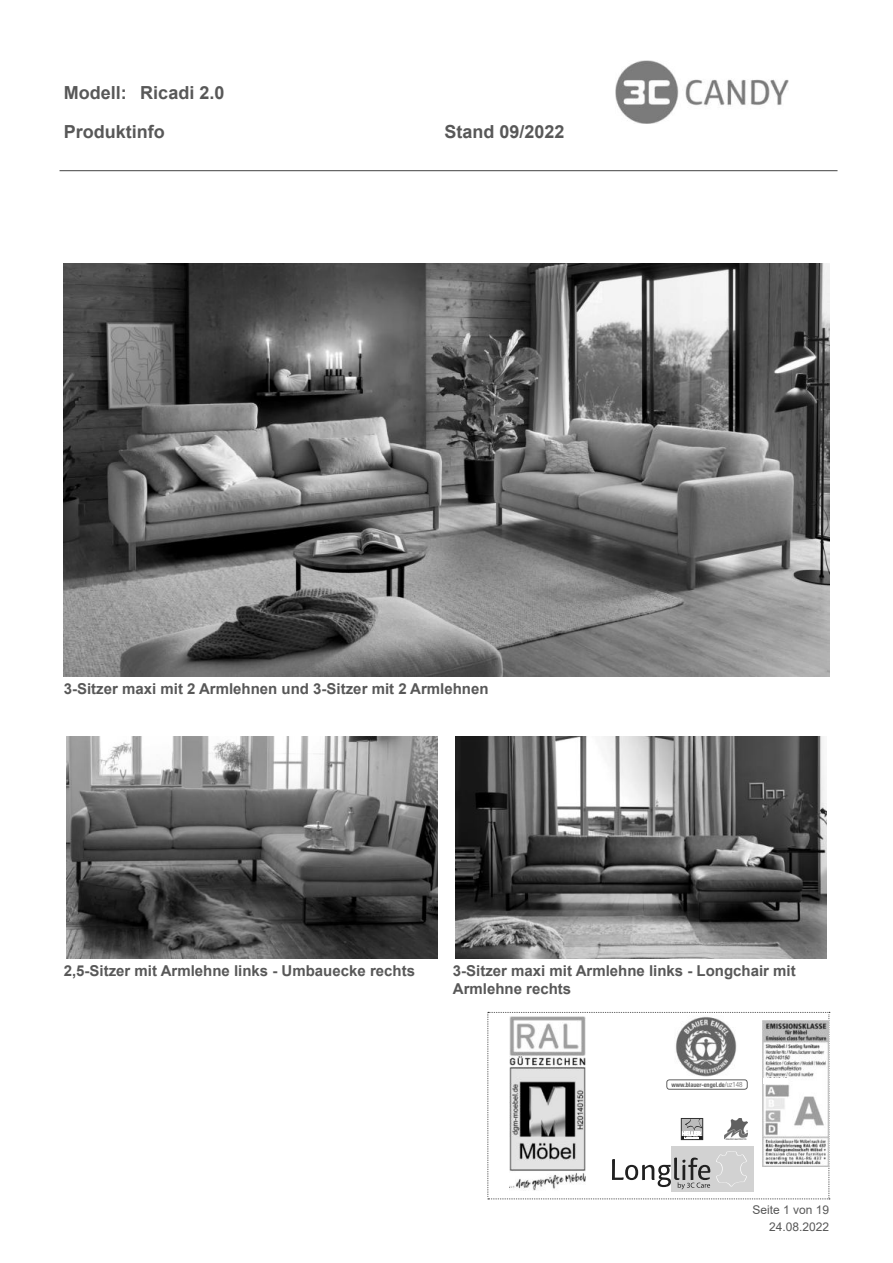
<style>
.page{position:relative;width:893px;height:1263px;background:#fff}
.page>*{position:absolute;margin:0;border:0;box-sizing:border-box;transform-origin:0 0}
.t1{font:700 18px "Arial";color:#585858}
.t2{font:700 15px/18px "Arial";color:#585858}
.t3{font:12px/17px "Arial";color:#585858;text-align:right}
.t4{font:700 condensed 6.3px "Helvetica Neue";color:#5f5f5f}
.s1{font-weight:300;font-size:7.05px}
</style>
<div class="page">
<hr style="left:60px;top:170px;width:777px;height:1px;background:#585858">
<svg style="left:488px;top:1012px;width:342px;height:187px"></svg>
<div style="left:681px;top:1118px;width:22px;height:22px;border:1px solid #313131"></div>
<img style="left:763px;top:1020px;width:65px;height:147px">
<div style="left:763px;top:1078px;width:25px;height:6px;background:#fff"></div>
<img style="left:64px;top:264px;width:765px;height:412px">
<img style="left:66px;top:737px;width:371px;height:222px">
<img style="left:456px;top:737px;width:370px;height:222px">
<img style="left:615px;top:60px;width:173px;height:63px">
<p class="t1" style="left:64px;top:86px;width:64px">Modell:</p>
<p class="t1" style="left:140px;top:86px;width:86px">Ricadi 2.0</p>
<p class="t1" style="left:64px;top:125px;width:102px">Produktinfo</p>
<p class="t1" style="left:444px;top:125px;width:122px">Stand 09/2022</p>
<p class="t2" style="left:64px;top:681px;width:426px">3-Sitzer maxi mit 2 Armlehnen und 3-Sitzer mit 2 Armlehnen</p>
<p class="t2" style="left:64px;top:963px;width:353px">2,5-Sitzer mit Armlehne links - Umbauecke rechts</p>
<p class="t2" style="left:453px;top:963px;width:344px">3-Sitzer maxi mit Armlehne links - Longchair mit<br>Armlehne rechts</p>
<p class="t4" style="left:671px;top:1082px;width:73px">www.blauer-engel.de<span class="s1">/uz148</span></p>
<p class="t3" style="left:752px;top:1203px;width:78px">Seite 1 von 19<br>24.08.2022</p>
</div>
